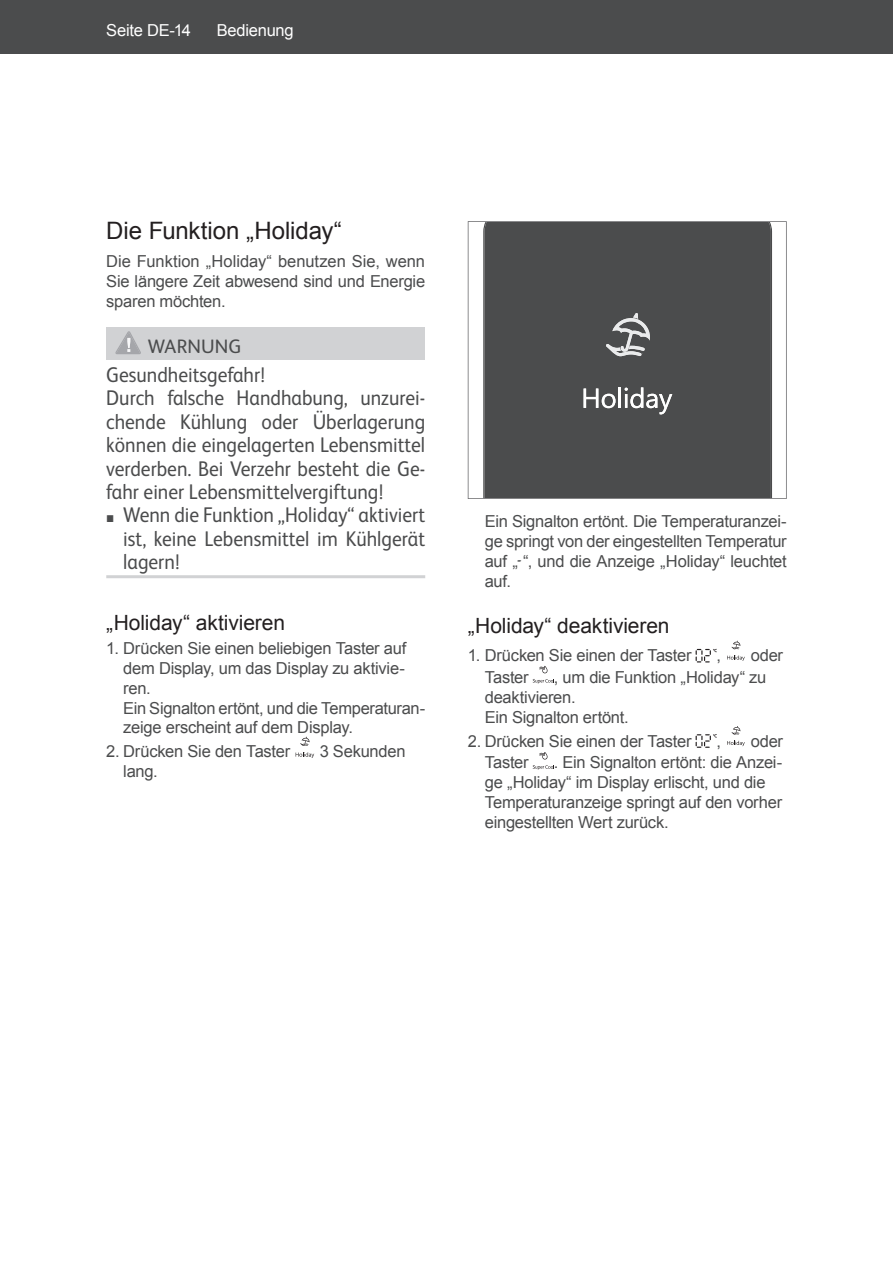
<style>
.page{position:relative;width:893px;height:1263px;background:#fff}
.page>*{position:absolute;margin:0;border:0;box-sizing:border-box;transform-origin:0 0}
.t1{font:24px "Arial";color:#231f20}
.t2{font:21.3px/23.4px "FS Albert";color:#4b4c4d;scale:.92 1}
.t3{font:21px "Arial";letter-spacing:-.005em;color:#231f20}
.t4{font:19.5px "FS Albert";letter-spacing:.005em;color:#4b4c4d}
.t5{font:16.5px/19.8px "Arial";letter-spacing:-.015em;color:#4b4c4d}
.t6{font:16.5px "Arial";letter-spacing:-.015em;color:#fff}
.s1{font-family:"Arial";font-size:14.7px}
.s2{font-family:"LCD Com";font-size:18.15px}
</style>
<div class="page">
<div style="left:106px;top:327px;width:319px;height:33px;background:#d1d2d4"></div>
<hr style="left:106px;top:575px;width:319px;height:3px;background:#d1d2d4">
<svg style="left:115px;top:331px;width:26px;height:23px"></svg>
<svg style="left:296px;top:752px;width:18px;height:6px"></svg>
<svg style="left:300px;top:737px;width:10px;height:9px"></svg>
<svg style="left:468px;top:221px;width:319px;height:278px;background:#5d5d5e"></svg>
<svg style="left:695px;top:649px;width:22px;height:14px"></svg>
<svg style="left:727px;top:655px;width:18px;height:6px"></svg>
<svg style="left:732px;top:641px;width:8px;height:8px"></svg>
<svg style="left:533px;top:679px;width:21px;height:5px"></svg>
<svg style="left:539px;top:666px;width:8px;height:7px"></svg>
<svg style="left:695px;top:734px;width:22px;height:14px"></svg>
<svg style="left:727px;top:741px;width:18px;height:5px"></svg>
<svg style="left:732px;top:726px;width:8px;height:9px"></svg>
<svg style="left:533px;top:752px;width:21px;height:18px"></svg>
<div style="left:0;top:0;width:893px;height:54px;background:#4b4c4d"></div>
<p class="t6" style="left:106px;top:22px;width:86px">Seite DE-14</p>
<p class="t6" style="left:217px;top:22px;width:78px">Bedienung</p>
<h1 class="t1" style="left:106px;top:217px;width:237px">Die Funktion „Holiday“</h1>
<p class="t5" style="left:106px;top:251px;width:320px;text-align:justify">Die Funktion „Holiday“ benutzen Sie, wenn Sie längere Zeit abwesend sind und Energie sparen möchten.</p>
<p class="t4" style="left:148px;top:339px;width:95px">WARNUNG</p>
<p class="t2" style="left:106px;top:365px;width:348px">Gesundheitsgefahr!<br>Durch falsche Handhabung, unzurei&shy;chende Kühlung oder Überlagerung können die eingelagerten Lebensmittel verderben. Bei Verzehr besteht die Ge&shy;fahr einer Lebensmittelvergiftung!</p>
<p class="t2" style="left:123px;top:505px;width:330px;text-align:justify;text-indent:-17px"><span class="s1">■</span> Wenn die Funktion „Holiday“ aktiviert ist, keine Lebensmittel im Kühlgerät lagern!</p>
<p class="t3" style="left:106px;top:611px;width:180px">„Holiday“ aktivieren</p>
<p class="t5" style="left:123px;top:639px;width:303px;text-indent:-17px">1. Drücken Sie einen beliebigen Taster auf dem Display, um das Display zu aktivie&shy;ren.<br>Ein Signalton ertönt, und die Temperaturan&shy;zeige erscheint auf dem Display.</p>
<p class="t5" style="left:106px;top:741px;width:185px">2. Drücken Sie den Taster</p>
<p class="t5" style="left:320px;top:741px;width:87px">3 Sekunden</p>
<p class="t5" style="left:123px;top:761px;width:36px">lang.</p>
<p class="t5" style="left:485px;top:512px;width:303px;text-align:justify">Ein Signalton ertönt. Die Temperaturanzei&shy;ge springt von der eingestellten Temperatur auf „<span class="s2">-</span>“, und die Anzeige „Holiday“ leuchtet auf.</p>
<p class="t3" style="left:468px;top:614px;width:203px">„Holiday“ deaktivieren</p>
<p class="t5" style="left:468px;top:645px;width:225px">1. Drücken Sie einen der Taster</p>
<p class="t5" style="left:717px;top:645px;width:6px">,</p>
<p class="t5" style="left:751px;top:645px;width:34px">oder</p>
<p class="t5" style="left:485px;top:667px;width:283px;text-indent:69px">, um die Funktion „Holiday“ zu deaktivieren.<br>Ein Signalton ertönt.</p>
<p class="t5" style="left:468px;top:731px;width:225px">2. Drücken Sie einen der Taster</p>
<p class="t5" style="left:717px;top:731px;width:6px">,</p>
<p class="t5" style="left:485px;top:667px;width:45px">Taster</p>
<p class="t5" style="left:751px;top:731px;width:34px">oder</p>
<p class="t5" style="left:485px;top:753px;width:299px;text-indent:69px">. Ein Signalton ertönt: die Anzei&shy;ge „Holiday“ im Display erlischt, und die Temperaturanzeige springt auf den vorher eingestellten Wert zurück.</p>
<p class="t5" style="left:485px;top:753px;width:45px">Taster</p>
</div>
